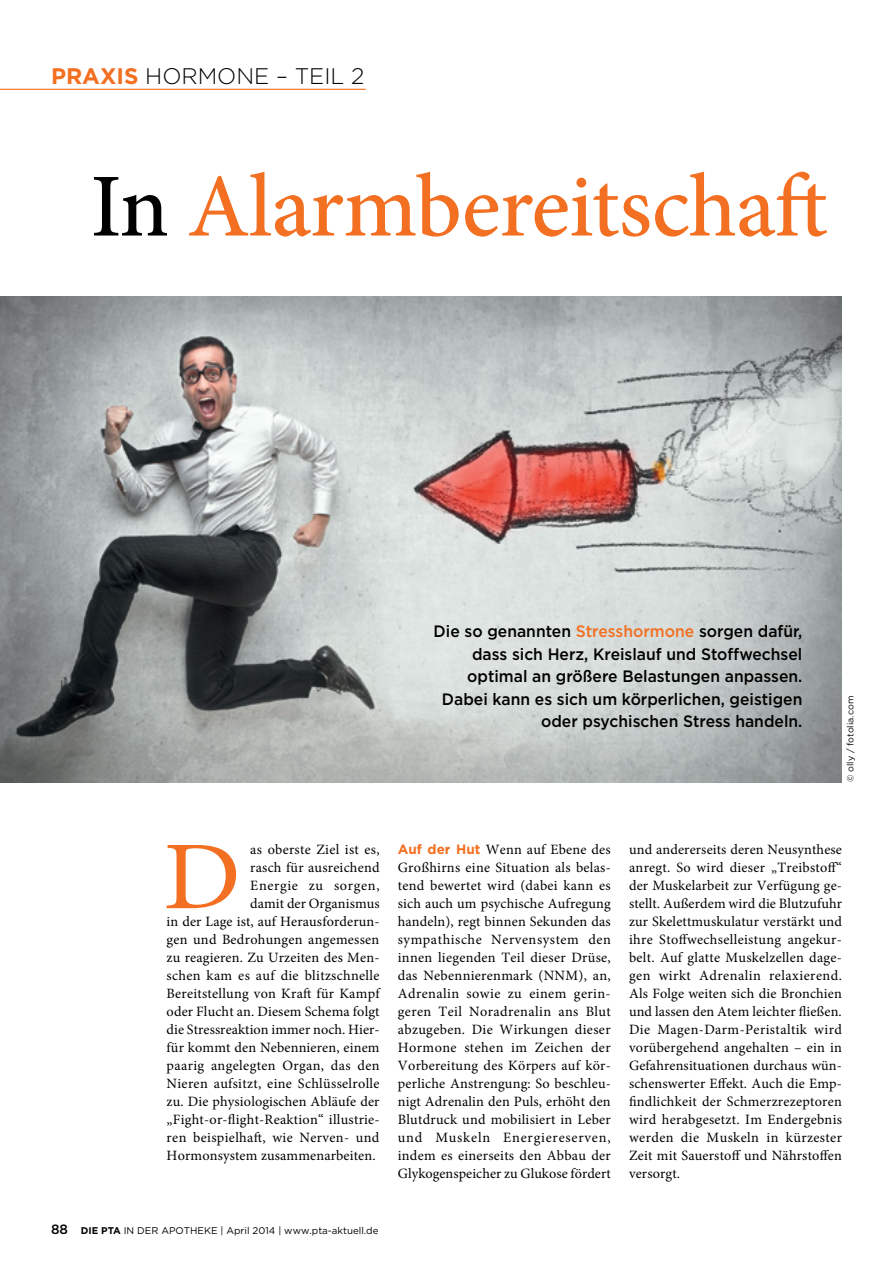
<style>
.page{position:relative;width:893px;height:1263px;background:#fff}
.page>*{position:absolute;margin:0;border:0;box-sizing:border-box;transform-origin:0 0}
.t1{font:97.2px "Minion Pro";color:#f36f21;scale:1.09 1}
.t2{font:500 90px "Minion Pro";letter-spacing:-.01em;color:#f36f21}
.t3{font:300 22.5px "Gotham";color:#000}
.t4{font:500 16.5px/22.5px "Gotham";color:#000;text-align:right;scale:.95 1}
.t5{font:14.25px/18px "Minion Pro";letter-spacing:.015em;color:#000;text-align:justify}
.t6{font:9.75px "Gotham";color:#000}
.t7{font:9px "Gotham";color:#000}
.s1{font-weight:700;color:#f36f21}
.s2{color:#000}
.s3{color:#f36f21}
.s4{font-family:"Gotham";font-weight:700;font-size:13.5px;color:#f36f21}
.s5{font-weight:500;font-size:13.5px}
.s6{font-weight:700}
</style>
<div class="page">
<img style="left:0;top:296px;width:842px;height:486px">
<hr style="left:0;top:89px;width:366px;height:1px;background:#f36f21">
<h3 class="t3" style="left:51px;top:62px;width:315px"><span class="s1">PRAXIS</span> HORMONE – TEIL 2</h3>
<h2 class="t2" style="left:91px;top:146px;width:738px"><span class="s2">In</span> Alarmbereitschaft</h2>
<p class="t4" style="left:434px;top:620px;width:390px">Die so genannten <span class="s3">Stresshormone</span> sorgen dafür, dass sich Herz, Kreislauf und Stoffwechsel optimal an größere Belastungen anpassen.<br>Dabei kann es sich um körperlichen, geistigen oder psychischen Stress handeln.</p>
<p class="t7" style="left:844px;top:782px;width:88px;rotate:-90deg">© olly / fotolia.com</p>
<p class="t5" style="left:167px;top:841px;width:215px;text-align:right">as oberste Ziel ist es,<br>rasch für ausreichend<br>Energie zu sorgen,<br>damit der Organismus<br>in der Lage ist, auf Herausforderun&shy;gen und Bedrohungen angemessen zu reagieren. Zu Urzeiten des Men&shy;schen kam es auf die blitzschnelle<br>Bereitstellung von Kraft für Kampf oder Flucht an. Diesem Schema folgt die Stressreaktion immer noch. Hier&shy;für kommt den Nebennieren, einem paarig angelegten Organ, das den<br>Nieren aufsitzt, eine Schlüsselrolle zu. Die physiologischen Abläufe der „Fight-or-flight-Reaktion“ illustrie&shy;ren beispielhaft, wie Nerven- und<br>Hormonsystem zusammenarbeiten.</p>
<p class="t5" style="left:398px;top:841px;width:215px"><span class="s4">Auf der Hut</span> Wenn auf Ebene des Großhirns eine Situation als belas&shy;tend bewertet wird (dabei kann es sich auch um psychische Aufregung handeln), regt binnen Sekunden das sympathische Nervensystem den innen liegenden Teil dieser Drüse, das Nebennierenmark (NNM), an, Adrenalin sowie zu einem gerin&shy;geren Teil Noradrenalin ans Blut abzugeben. Die Wirkungen dieser Hormone stehen im Zeichen der Vorbereitung des Körpers auf kör&shy;perliche Anstrengung: So beschleu&shy;nigt Adrenalin den Puls, erhöht den Blutdruck und mobilisiert in Leber und Muskeln Energiereserven, indem es einerseits den Abbau der Glykogenspeicher zu Glukose fördert</p>
<p class="t5" style="left:629px;top:841px;width:215px">und andererseits deren Neusynthese anregt. So wird dieser „Treibstoff“ der Muskelarbeit zur Verfügung ge&shy;stellt. Außerdem wird die Blutzufuhr zur Skelettmuskulatur verstärkt und ihre Stoffwechselleistung angekur&shy;belt. Auf glatte Muskelzellen dage&shy;gen wirkt Adrenalin relaxierend.<br>Als Folge weiten sich die Bronchien und lassen den Atem leichter fließen.<br>Die Magen-Darm-Peristaltik wird vorübergehend angehalten – ein in Gefahrensituationen durchaus wün&shy;schenswerter Effekt. Auch die Emp&shy;findlichkeit der Schmerzrezeptoren wird herabgesetzt. Im Endergebnis werden die Muskeln in kürzester Zeit mit Sauerstoff und Nährstoffen versorgt.</p>
<h1 class="t1" style="left:163px;top:812px;width:73px">D</h1>
<p class="t6" style="left:51px;top:1224px;width:329px"><span class="s5">88</span> <span class="s6">DIE PTA</span> IN DER APOTHEKE | April 2014 | www.pta-aktuell.de</p>
</div>
